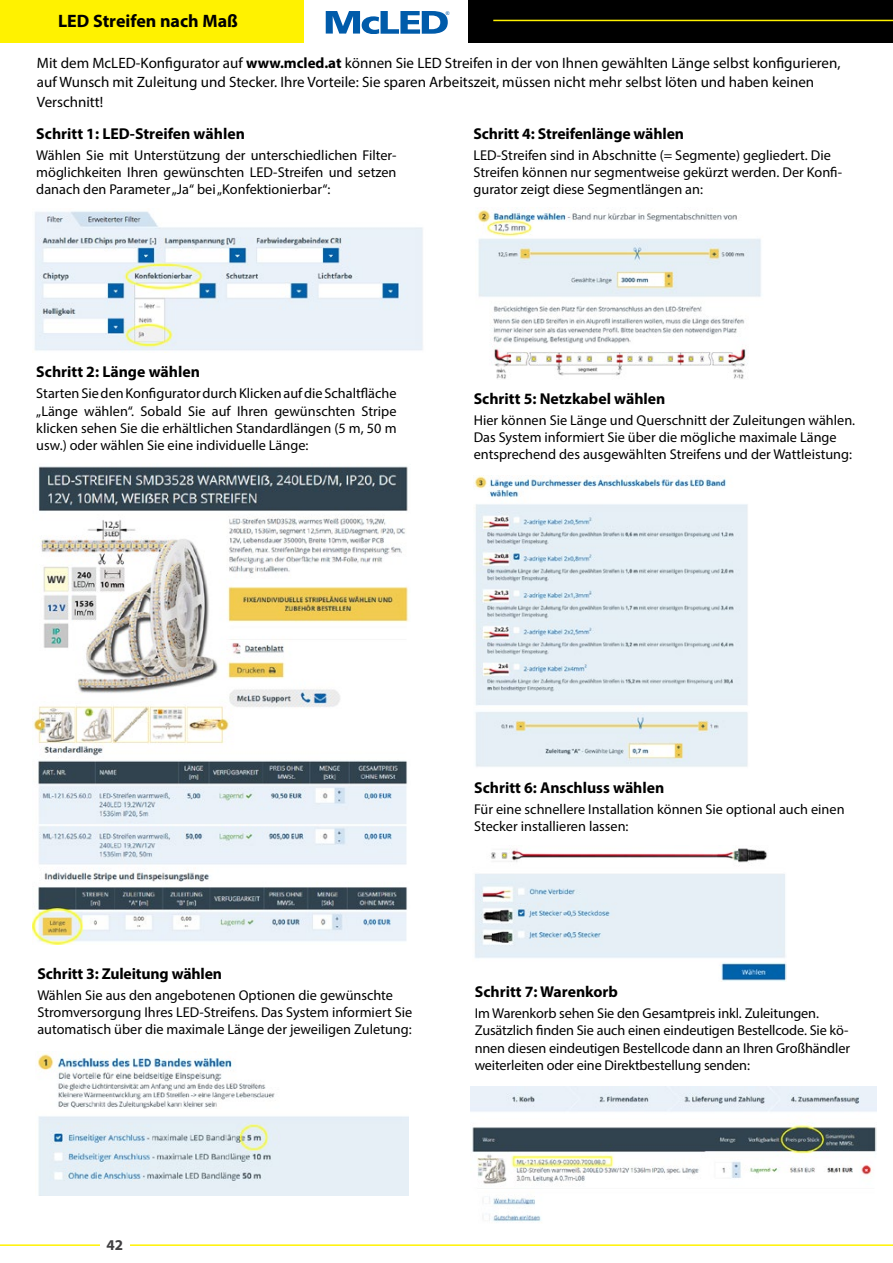
<style>
.page{position:relative;width:893px;height:1263px;background:#fff}
.page>*{position:absolute;margin:0;border:0;box-sizing:border-box;transform-origin:0 0}
.t1{font:700 18px "Myriad Pro";color:#000}
.t2{font:700 15.75px "Myriad Pro";color:#000}
.t3{font:15px/19.5px "Myriad Pro";color:#000}
.t4{font:700 15px "Myriad Pro";color:#414042}
.t5{font:14.25px/17.1px "Myriad Pro";color:#000}
.t6{font:5.1px "Arial";color:#005baa}
.s1{font-weight:700}
</style>
<div class="page">
<img style="left:474px;top:848px;width:312px;height:133px">
<img style="left:477px;top:210px;width:284px;height:169px">
<div style="left:0;top:0;width:304px;height:43px;background:#fff200"></div>
<div style="left:468px;top:0;width:425px;height:43px;background:#000"></div>
<hr style="left:493px;top:20px;width:400px;height:1px;background:#fff200">
<img style="left:34px;top:211px;width:389px;height:140px">
<img style="left:32px;top:466px;width:377px;height:478px">
<img style="left:37px;top:1054px;width:371px;height:142px">
<img style="left:471px;top:1086px;width:406px;height:137px">
<img style="left:474px;top:476px;width:274px;height:291px">
<hr style="left:0;top:1244px;width:893px;height:2px;background:#fff200">
<div style="left:100px;top:1238px;width:30px;height:19px;background:#fff"></div>
<svg style="left:326px;top:11px;width:122px;height:23px"></svg>
<p class="t1" style="left:58px;top:9px;width:181px">LED Streifen nach Maß</p>
<p class="t6" style="left:446px;top:9px;width:5px">®</p>
<p class="t3" style="left:37px;top:53px;width:805px">Mit dem McLED-Konfigurator auf <span class="s1">www.mcled.at</span> können Sie LED Streifen in der von Ihnen gewählten Länge selbst konfigurieren, auf Wunsch mit Zuleitung und Stecker. Ihre Vorteile: Sie sparen Arbeitszeit, müssen nicht mehr selbst löten und haben keinen<br>Verschnitt!</p>
<p class="t2" style="left:36px;top:123px;width:210px">Schritt 1: LED-Streifen wählen</p>
<p class="t5" style="left:36px;top:146px;width:362px;text-align:justify">Wählen Sie mit Unterstützung der unterschiedlichen Filter&shy;möglichkeiten Ihren gewünschten LED-Streifen und setzen danach den Parameter „Ja“ bei „Konfektionierbar“:</p>
<p class="t2" style="left:36px;top:362px;width:165px">Schritt 2: Länge wählen</p>
<p class="t5" style="left:36px;top:385px;width:362px;text-align:justify">Starten Sie den Konfigurator durch Klicken auf die Schaltfläche „Länge wählen“. Sobald Sie auf Ihren gewünschten Stripe klicken sehen Sie die erhältlichen Standardlängen (5 m, 50 m usw.) oder wählen Sie eine individuelle Länge:</p>
<p class="t2" style="left:473px;top:123px;width:212px">Schritt 4: Streifenlänge wählen</p>
<p class="t5" style="left:473px;top:146px;width:370px">LED-Streifen sind in Abschnitte (= Segmente) gegliedert. Die<br>Streifen können nur segmentweise gekürzt werden. Der Konfi&shy;gurator zeigt diese Segmentlängen an:</p>
<p class="t2" style="left:474px;top:388px;width:193px">Schritt 5: Netzkabel wählen</p>
<p class="t5" style="left:474px;top:411px;width:383px">Hier können Sie Länge und Querschnitt der Zuleitungen wählen.<br>Das System informiert Sie über die mögliche maximale Länge entsprechend des ausgewählten Streifens und der Wattleistung:</p>
<p class="t2" style="left:37px;top:963px;width:186px">Schritt 3: Zuleitung wählen</p>
<p class="t5" style="left:37px;top:986px;width:376px">Wählen Sie aus den angebotenen Optionen die gewünschte<br>Stromversorgung Ihres LED-Streifens. Das System informiert Sie automatisch über die maximale Länge der jeweiligen Zuletung:</p>
<p class="t2" style="left:474px;top:777px;width:192px">Schritt 6: Anschluss wählen</p>
<p class="t5" style="left:474px;top:800px;width:372px">Für eine schnellere Installation können Sie optional auch einen<br>Stecker installieren lassen:</p>
<p class="t2" style="left:475px;top:982px;width:145px">Schritt 7: Warenkorb</p>
<p class="t5" style="left:475px;top:1005px;width:377px">Im Warenkorb sehen Sie den Gesamtpreis inkl. Zuleitungen.<br>Zusätzlich finden Sie auch einen eindeutigen Bestellcode. Sie kö&shy;nnen diesen eindeutigen Bestellcode dann an Ihren Großhändler weiterleiten oder eine Direktbestellung senden:</p>
<p class="t4" style="left:106px;top:1235px;width:18px">42</p>
</div>
